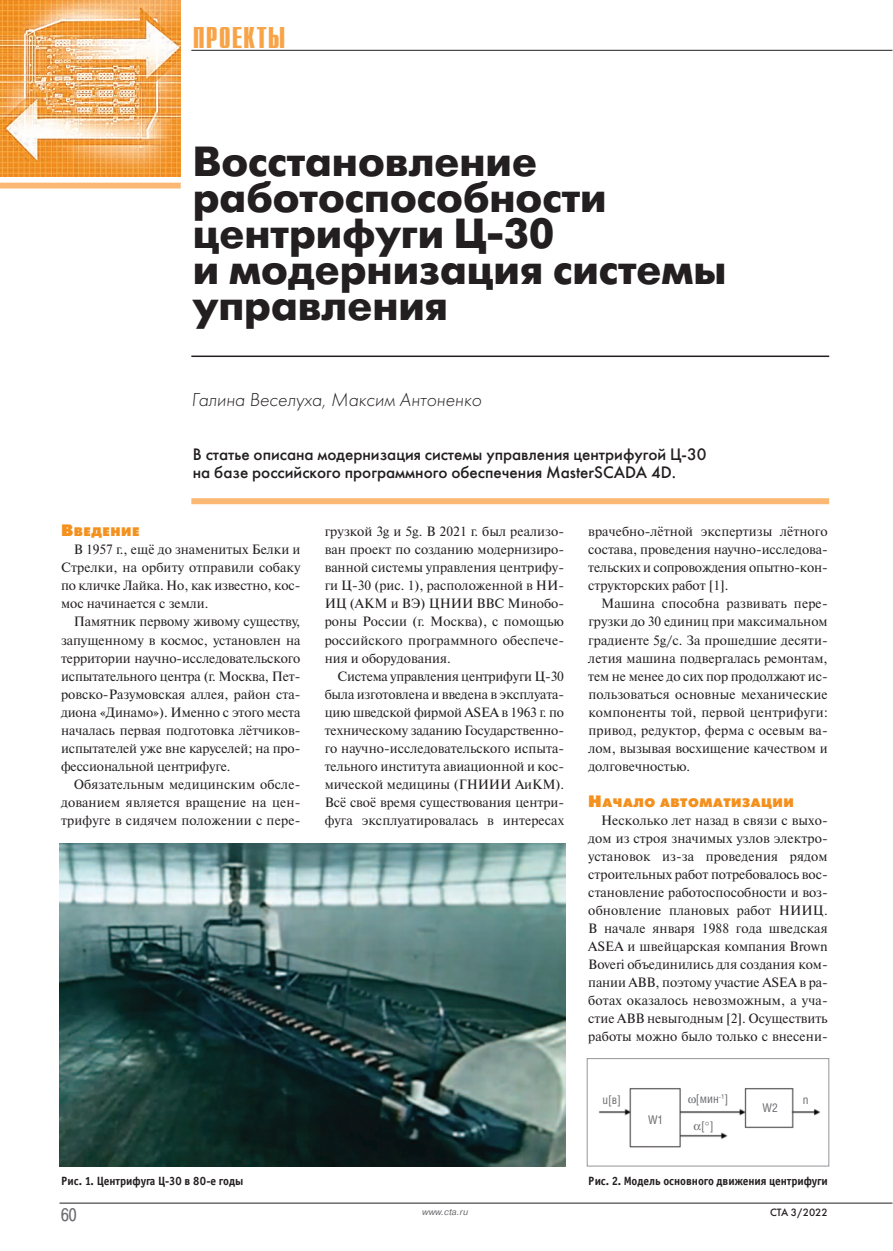
<style>
.page{position:relative;width:893px;height:1251px;background:#fff}
.page>*{position:absolute;margin:0;border:0;box-sizing:border-box;transform-origin:0 0}
.t1{font:700 42px/36px "Futura Futuris C";color:#231f20}
.t2{font:700 30px "Compact C";letter-spacing:.03em;color:#f7a449}
.t3{font:italic 19.5px "Futura Light C";color:#231f20}
.t4{font:18px "Pragmatica Cond C";color:#6c6d70}
.t5{font:16.5px/18px "Futura Futuris C";color:#231f20}
.t6{font:13.5px/18px "Newton C";color:#231f20;text-align:justify}
.t7{font:12.3px "Futura Futuris Black C";letter-spacing:.045em;color:#f4901d}
.t8{font:12px "Officina Sans Bold C";letter-spacing:-.005em;color:#231f20;scale:.95 1}
.t9{font:12px "Helios Cond C";color:#6c6d70}
.t10{font:10.5px "Futura Futuris C";color:#231f20}
.t11{font:italic 9px "Pragmatica C";color:#6c6d70}
.t12{font:7.05px "Helios Cond C";color:#6c6d70}
.s1{font-size:16.5px}
.s2{font-size:12px}
</style>
<div class="page">
<div style="left:0;top:183px;width:181px;height:5px;background:#fab874"></div>
<hr style="left:191px;top:355px;width:638px;height:2px;background:#231f20">
<div style="left:191px;top:498px;width:638px;height:6px;background:#fab874"></div>
<img style="left:0;top:0;width:181px;height:176px">
<hr style="left:60px;top:1202px;width:832px;height:1px;background:#231f20">
<hr style="left:191px;top:50px;width:701px;height:1px;background:#231f20">
<img style="left:60px;top:843px;width:506px;height:323px">
<img style="left:599px;top:1088px;width:222px;height:60px">
<div style="left:587px;top:1057px;width:242px;height:109px;border:1px solid #939598"></div>
<svg style="left:688px;top:1096px;width:8px;height:6px"></svg>
<svg style="left:694px;top:1121px;width:15px;height:8px"></svg>
<h2 class="t2" style="left:193px;top:20px;width:94px">проекты</h2>
<h1 class="t1" style="left:193px;top:144px;width:535px">Восстановление работоспособности центрифуги Ц-30<br>и модернизация системы управления</h1>
<h3 class="t3" style="left:191px;top:387px;width:292px">Галина Веселуха, Максим Антоненко</h3>
<p class="t5" style="left:193px;top:445px;width:515px">В статье описана модернизация системы управления центрифугой Ц-30 на базе российского программного обеспечения MasterSCADA 4D.</p>
<p class="t7" style="left:61px;top:525px;width:80px"><span class="s1">в</span>ведеНие</p>
<p class="t6" style="left:61px;top:540px;width:241px;text-indent:13px">В 1957 г., ещё до знаменитых Белки и Стрелки, на орбиту отправили собаку по кличке Лайка. Но, как известно, кос&shy;мос начинается с земли.</p>
<p class="t6" style="left:61px;top:612px;width:241px;text-indent:13px">Памятник первому живому существу, запущенному в космос, установлен на территории научно-исследовательского испытательного центра (г. Москва, Пет&shy;ровско-Разумовская аллея, район ста&shy;диона «Динамо»). Именно с этого места началась первая подготовка лётчиков&shy;испытателей уже вне каруселей; на про&shy;фессиональной центрифуге.</p>
<p class="t6" style="left:61px;top:774px;width:241px;text-indent:13px">Обязательным медицинским обсле&shy;дованием является вращение на цен&shy;трифуге в сидячем положении с пере-</p>
<p class="t6" style="left:325px;top:522px;width:241px">грузкой 3g и 5g. В 2021 г. был реализо&shy;ван проект по созданию модернизиро&shy;ванной системы управления центрифу&shy;ги Ц-30 (рис. 1), расположенной в НИ-ИЦ (АКМ и ВЭ) ЦНИИ ВВС Минобо&shy;роны России (г. Москва), с помощью российского программного обеспече&shy;ния и оборудования.</p>
<p class="t6" style="left:325px;top:666px;width:241px;text-indent:13px">Система управления центрифуги Ц-30 была изготовлена и введена в эксплуата&shy;цию шведской фирмой ASEA в 1963 г. по техническому заданию Государственно&shy;го научно-исследовательского испыта&shy;тельного института авиационной и кос&shy;мической медицины (ГНИИИ АиКМ).<br>Всё своё время существования центри&shy;фуга эксплуатировалась в интересах</p>
<p class="t6" style="left:588px;top:522px;width:241px">врачебно-лётной экспертизы лётного состава, проведения научно-исследова&shy;тельских и сопровождения опытно-кон&shy;структорских работ [1].</p>
<p class="t6" style="left:588px;top:594px;width:241px;text-indent:13px">Машина способна развивать пере&shy;грузки до 30 единиц при максимальном градиенте 5g/c. За прошедшие десяти&shy;летия машина подвергалась ремонтам, тем не менее до сих пор продолжают ис&shy;пользоваться основные механические компоненты той, первой центрифуги: привод, редуктор, ферма с осевым ва&shy;лом, вызывая восхищение качеством и долговечностью.</p>
<p class="t7" style="left:588px;top:795px;width:207px"><span class="s1">Н</span>ачало автоматизации</p>
<p class="t6" style="left:588px;top:810px;width:241px;text-indent:13px">Несколько лет назад в связи с выхо&shy;дом из строя значимых узлов электро&shy;установок из-за проведения рядом строительных работ потребовалось вос&shy;становление работоспособности и воз&shy;обновление плановых работ НИИЦ.<br>В начале января 1988 года шведская ASEA и швейцарская компания Brown Boveri объединились для создания ком&shy;пании ABB, поэтому участие ASEA в ра&shy;ботах оказалось невозможным, а уча&shy;стие ABB невыгодным [2]. Осуществить работы можно было только с внесени-</p>
<p class="t9" style="left:602px;top:1095px;width:20px">u[в]</p>
<p class="t9" style="left:648px;top:1114px;width:17px">W1</p>
<p class="t12" style="left:719px;top:1093px;width:11px">-1<span class="s2">]</span></p>
<p class="t9" style="left:696px;top:1093px;width:24px">[мин</p>
<p class="t9" style="left:803px;top:1095px;width:7px">n</p>
<p class="t9" style="left:762px;top:1103px;width:17px">W2</p>
<p class="t9" style="left:701px;top:1120px;width:14px">[ ]</p>
<p class="t8" style="left:61px;top:1175px;width:194px">Рис. 1. Центрифуга Ц-30 в 80-е годы</p>
<p class="t8" style="left:588px;top:1175px;width:254px">Рис. 2. Модель основного движения центрифуги</p>
<h3 class="t4" style="left:61px;top:1203px;width:17px">60</h3>
<p class="t11" style="left:422px;top:1206px;width:48px">www.cta.ru</p>
<p class="t10" style="left:770px;top:1206px;width:59px">СТА 3/2022</p>
</div>
